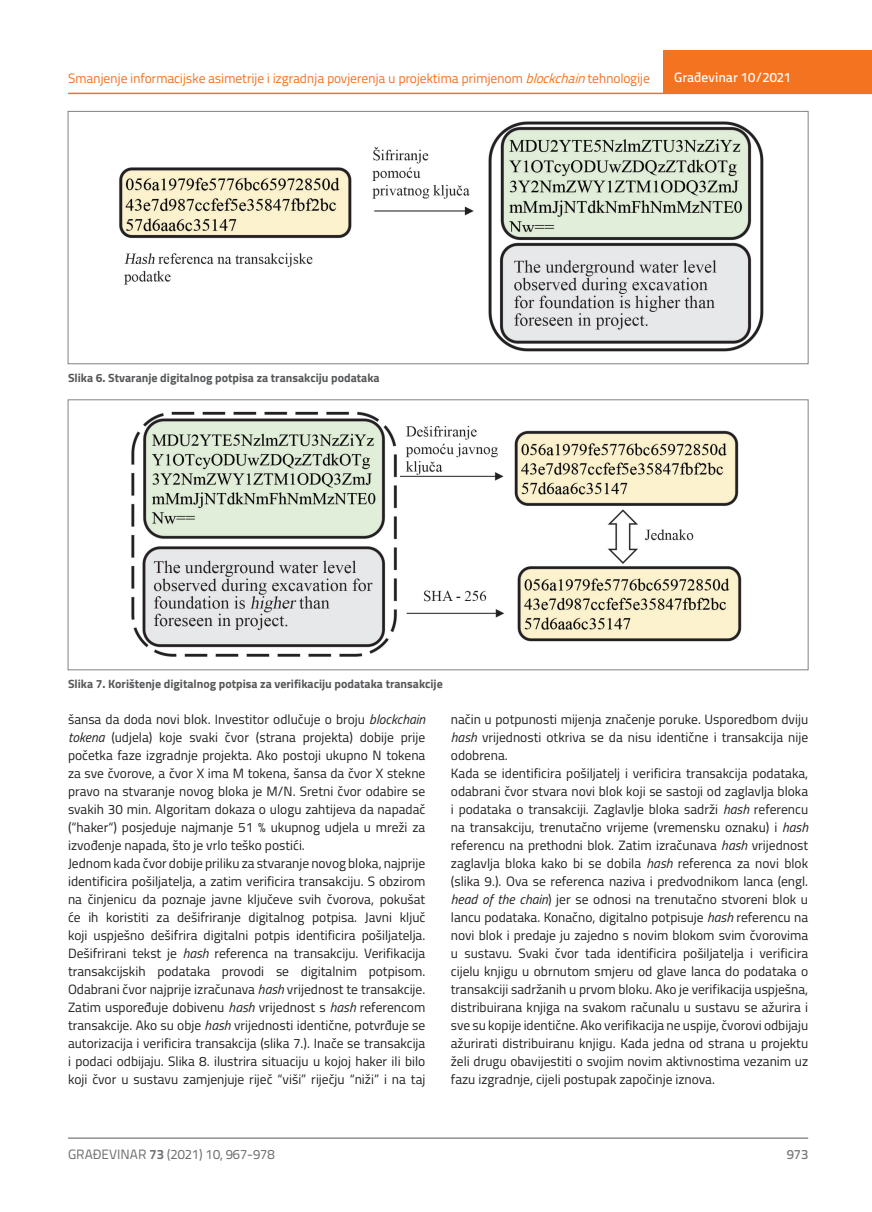
<style>
.page{position:relative;width:872px;height:1212px;background:#fff}
.page>*{position:absolute;margin:0;border:0;box-sizing:border-box;transform-origin:0 0}
.t1{font:13.5px/18px "Titillium";color:#231f20}
.t2{font:13.5px "Titillium Text 22 L";letter-spacing:-.02em;color:#f47321}
.t3{font:13.5px "Titillium Text 22 L";color:#6c6d70}
.t4{font:500 13.5px "Titillium Text 22 L";color:#fff}
.t5{font:500 13.5px "Titillium Text 22 L";color:#787a7d}
.t6{font:700 12px "Titillium";color:#57585a}
.s1{font-style:italic}
.s2{font-weight:700}
</style>
<div class="page">
<hr style="left:68px;top:93px;width:804px;height:1px;background:#f47321">
<div style="left:663px;top:50px;width:209px;height:44px;background:#f47321"></div>
<hr style="left:68px;top:1138px;width:740px;height:1px;background:#57585a">
<img style="left:119px;top:121px;width:645px;height:231px">
<div style="left:68px;top:111px;width:740px;height:253px;border:1px solid #808285"></div>
<img style="left:131px;top:411px;width:611px;height:246px">
<div style="left:68px;top:400px;width:740px;height:270px;border:1px solid #808285"></div>
<p class="t2" style="left:68px;top:68px;width:583px">Smanjenje informacijske asimetrije i izgradnja povjerenja u projektima primjenom <span class="s1">blockchain</span>tehnologije</p>
<p class="t4" style="left:674px;top:67px;width:118px">Građevinar 10/2021</p>
<p class="t6" style="left:68px;top:368px;width:313px">Slika 6. Stvaranje digitalnog potpisa za transakciju podataka</p>
<p class="t6" style="left:68px;top:675px;width:376px">Slika 7. Korištenje digitalnog potpisa za verifikaciju podataka transakcije</p>
<p class="t1" style="left:68px;top:710px;width:359px">šansa da doda novi blok. Investitor odlučuje o broju <span class="s1">blockchain tokena</span> (udjela) koje svaki čvor (strana projekta) dobije prije početka faze izgradnje projekta. Ako postoji ukupno N tokena za sve čvorove, a čvor X ima M tokena, šansa da čvor X stekne pravo na stvaranje novog bloka je M/N. Sretni čvor odabire se svakih 30 min. Algoritam dokaza o ulogu zahtijeva da napadač (“haker“) posjeduje najmanje 51 % ukupnog udjela u mreži za izvođenje napada, što je vrlo teško postići.<br>Jednom kada čvor dobije priliku za stvaranje novog bloka, najprije identificira pošiljatelja, a zatim verificira transakciju. S obzirom na činjenicu da poznaje javne ključeve svih čvorova, pokušat će ih koristiti za dešifriranje digitalnog potpisa. Javni ključ koji uspješno dešifrira digitalni potpis identificira pošiljatelja.<br>Dešifrirani tekst je <span class="s1">hash</span> referenca na transakciju. Verifikacija transakcijskih podataka provodi se digitalnim potpisom.<br>Odabrani čvor najprije izračunava <span class="s1">hash</span> vrijednost te transakcije.<br>Zatim uspoređuje dobivenu <span class="s1">hash</span> vrijednost s <span class="s1">hash</span> referencom transakcije. Ako su obje <span class="s1">hash</span> vrijednosti identične, potvrđuje se autorizacija i verificira transakcija (slika 7.). Inače se transakcija i podaci odbijaju. Slika 8. ilustrira situaciju u kojoj haker ili bilo koji čvor u sustavu zamjenjuje riječ “viši” riječju “niži” i na taj</p>
<p class="t1" style="left:451px;top:710px;width:359px">način u potpunosti mijenja značenje poruke. Usporedbom dviju <span class="s1">hash</span> vrijednosti otkriva se da nisu identične i transakcija nije odobrena.<br>Kada se identificira pošiljatelj i verificira transakcija podataka, odabrani čvor stvara novi blok koji se sastoji od zaglavlja bloka i podataka o transakciji. Zaglavlje bloka sadrži <span class="s1">hash</span> referencu na transakciju, trenutačno vrijeme (vremensku oznaku) i <span class="s1">hash </span>referencu na prethodni blok. Zatim izračunava <span class="s1">hash</span> vrijednost zaglavlja bloka kako bi se dobila <span class="s1">hash</span> referenca za novi blok (slika 9.). Ova se referenca naziva i predvodnikom lanca (engl. <span class="s1">head of the chain</span>) jer se odnosi na trenutačno stvoreni blok u lancu podataka. Konačno, digitalno potpisuje <span class="s1">hash</span> referencu na novi blok i predaje ju zajedno s novim blokom svim čvorovima u sustavu. Svaki čvor tada identificira pošiljatelja i verificira cijelu knjigu u obrnutom smjeru od glave lanca do podataka o transakciji sadržanih u prvom bloku. Ako je verifikacija uspješna, distribuirana knjiga na svakom računalu u sustavu se ažurira i sve su kopije identične. Ako verifikacija ne uspije, čvorovi odbijaju ažurirati distribuiranu knjigu. Kada jedna od strana u projektu želi drugu obavijestiti o svojim novim aktivnostima vezanim uz fazu izgradnje, cijeli postupak započinje iznova.</p>
<p class="t3" style="left:68px;top:1144px;width:208px">GRAĐEVINAR <span class="s2">73</span> (2021) 10, 967-978</p>
<p class="t5" style="left:786px;top:1144px;width:23px">973</p>
</div>
